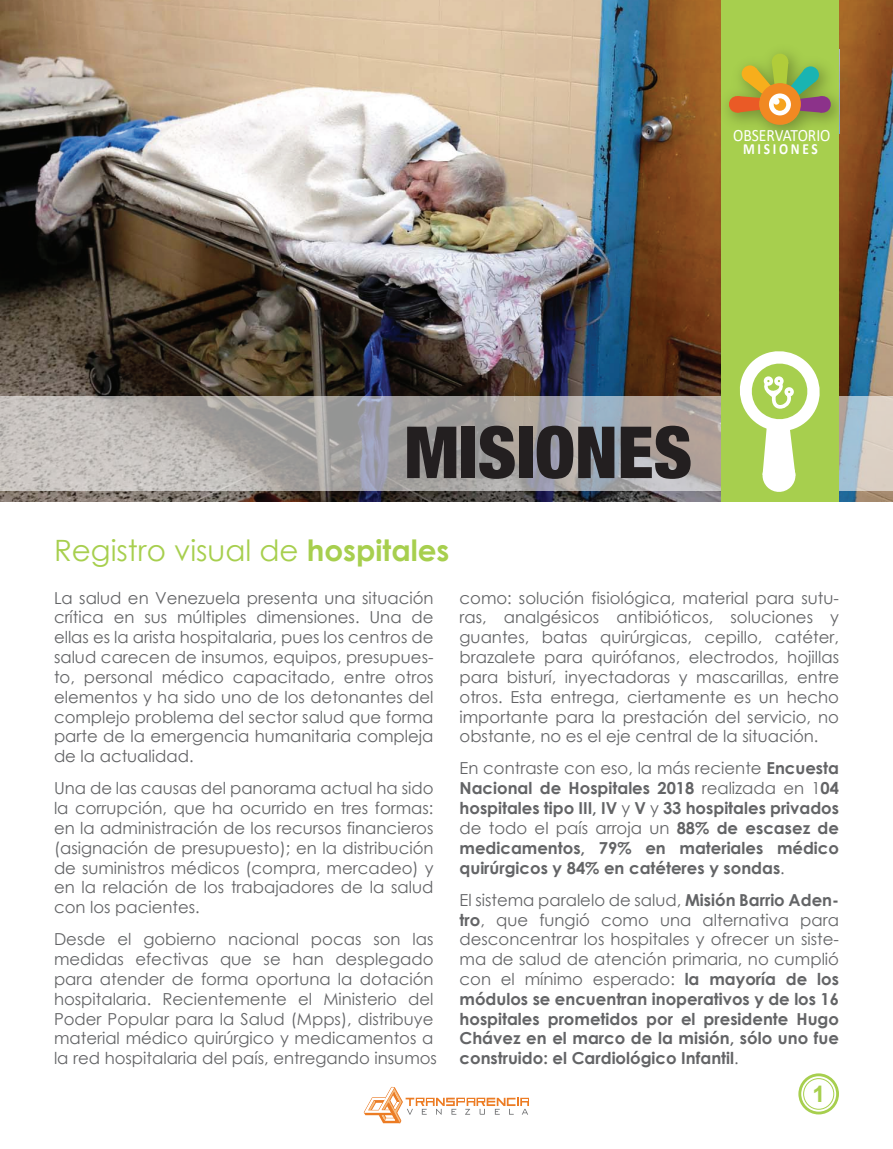
<style>
.page{position:relative;width:893px;height:1149px;background:#fff}
.page>*{position:absolute;margin:0;border:0;box-sizing:border-box;transform-origin:0 0}
.t1{font:29.4px "Century Gothic";color:#a7cf4e}
.t2{font:700 22.8px "Arial";color:#a7cf4e}
.t3{font:17.4px "Calibri";color:#fff;scale:.89 1}
.t4{font:16.5px/19.8px "Century Gothic";color:#636466;text-align:justify}
.t5{font:700 16.5px/19.8px "Century Gothic";color:#636466;text-align:justify}
.t6{font:700 15.45px "Calibri";letter-spacing:.2em;color:#fff;scale:.87 1}
.s1{font-weight:700}
.s2{font-weight:400}
</style>
<div class="page">
<img style="left:0;top:0;width:893px;height:501px">
<svg style="left:800px;top:1074px;width:37px;height:38px"></svg>
<div style="left:798px;top:1072px;width:41px;height:42px;border:3px solid #a7cf4e;border-radius:50%"></div>
<div style="left:803px;top:1077px;width:31px;height:32px;border:1px solid #a7cf4e;border-radius:50%"></div>
<svg style="left:364px;top:1086px;width:165px;height:37px"></svg>
<svg style="left:0;top:396px;width:893px;height:95px;background:#b1aead"></svg>
<svg style="left:407px;top:426px;width:49px;height:52px;background:#3a3637"></svg>
<div style="left:462px;top:426px;width:13px;height:52px;background:#231f20"></div>
<svg style="left:479px;top:425px;width:36px;height:53px;background:#4f4b4a"></svg>
<div style="left:519px;top:426px;width:13px;height:52px;background:#231f20"></div>
<svg style="left:537px;top:425px;width:77px;height:53px;background:#474548"></svg>
<svg style="left:621px;top:425px;width:70px;height:53px;background:#534c4b"></svg>
<div style="left:721px;top:0;width:118px;height:501px;background:#a7cf4e"></div>
<img style="left:711px;top:36px;width:145px;height:116px">
<svg style="left:728px;top:53px;width:104px;height:98px"></svg>
<div style="left:759px;top:83px;width:42px;height:42px;background:#f18922;border-radius:50%"></div>
<svg style="left:769px;top:93px;width:22px;height:22px"></svg>
<div style="left:774px;top:98px;width:12px;height:13px;background:#f6a41f;border-radius:50%"></div>
<div style="left:773px;top:98px;width:6px;height:7px;background:#fff;border-radius:50%"></div>
<svg style="left:739px;top:351px;width:81px;height:141px"></svg>
<p class="t3" style="left:733px;top:123px;width:111px">OBSERVATORIO</p>
<p class="t6" style="left:743px;top:138px;width:88px">MISIONES</p>
<h1 class="t1" style="left:54px;top:529px;width:397px">Registro visual de <span class="s1">hospitales</span></h1>
<p class="t4" style="left:54px;top:587px;width:381px">La salud en Venezuela presenta una situación crítica en sus múltiples dimensiones. Una de ellas es la arista hospitalaria, pues los centros de salud carecen de insumos, equipos, presupues&shy;to, personal médico capacitado, entre otros elementos y ha sido uno de los detonantes del complejo problema del sector salud que forma parte de la emergencia humanitaria compleja de la actualidad.</p>
<p class="t4" style="left:54px;top:778px;width:381px">Una de las causas del panorama actual ha sido la corrupción, que ha ocurrido en tres formas: en la administración de los recursos financieros (asignación de presupuesto); en la distribución de suministros médicos (compra, mercadeo) y en la relación de los trabajadores de la salud con los pacientes.</p>
<p class="t4" style="left:54px;top:928px;width:385px;text-align:left">Desde el gobierno nacional pocas son las medidas efectivas que se han desplegado para atender de forma oportuna la dotación hospitalaria. Recientemente el Ministerio del Poder Popular para la Salud (Mpps), distribuye material médico quirúrgico y medicamentos a la red hospitalaria del país, entregando insumos</p>
<p class="t4" style="left:460px;top:587px;width:381px">como: solución fisiológica, material para sutu&shy;ras, analgésicos antibióticos, soluciones y guantes, batas quirúrgicas, cepillo, catéter, brazalete para quirófanos, electrodos, hojillas para bisturí, inyectadoras y mascarillas, entre otros. Esta entrega, ciertamente es un hecho importante para la prestación del servicio, no obstante, no es el eje central de la situación.</p>
<p class="t5" style="left:460px;top:757px;width:381px"><span class="s2">En contraste con eso, la más reciente</span> Encuesta Nacional de Hospitales 2018 <span class="s2">realizada en 1</span>04 hospitales tipo III, IV <span class="s2">y</span> V <span class="s2">y</span> 33 hospitales privados <span class="s2">de todo el país arroja un</span> 88% de escasez de medicamentos, 79% en materiales médico quirúrgicos y 84% en catéteres y sondas<span class="s2">.</span></p>
<p class="t5" style="left:460px;top:888px;width:381px"><span class="s2">El sistema paralelo de salud,</span> Misión Barrio Aden&shy;tro<span class="s2">, que fungió como una alternativa para desconcentrar los hospitales y ofrecer un siste&shy;ma de salud de atención primaria, no cumplió con el mínimo esperado:</span> la mayoría de los módulos se encuentran inoperativos y de los 16 hospitales prometidos por el presidente Hugo Chávez en el marco de la misión, sólo uno fue construido: el Cardiológico Infantil<span class="s2">.</span></p>
<h2 class="t2" style="left:812px;top:1077px;width:14px">1</h2>
</div>
